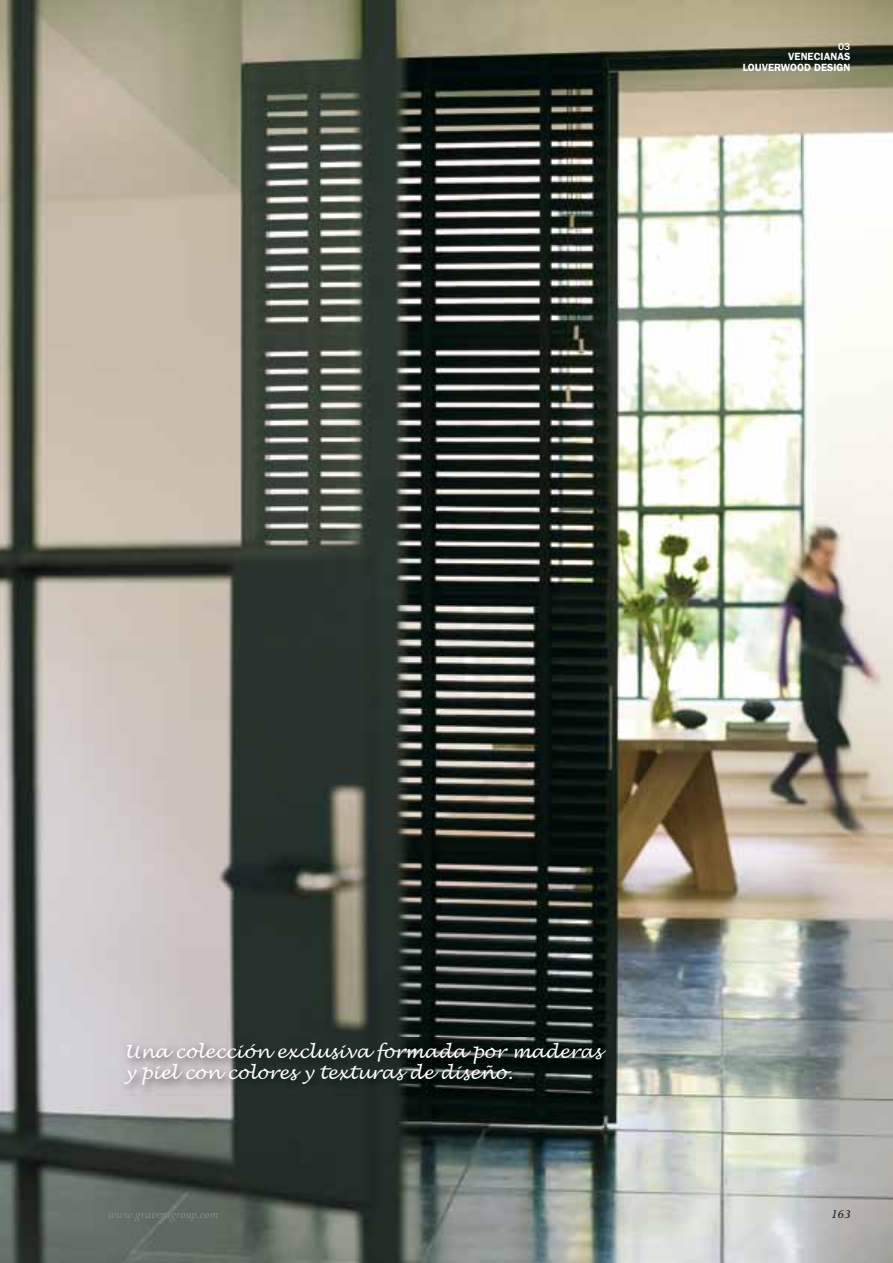
<style>
.page{position:relative;width:893px;height:1263px;background:#fff}
.page>*{position:absolute;margin:0;border:0;box-sizing:border-box;transform-origin:0 0}
.t1{font:italic 18px/21.6px "Lucida Handwriting";color:#fff}
.t2{font:italic 13.5px "Apollo";color:#1a171c}
.t3{font:italic 12px "Apollo";color:#8e8d8b}
.t4{font:600 10.5px/10.5px "Franklin Gothic";color:#fff;text-align:right}
.t5{font:500 10.5px "Franklin Gothic";color:#fff}
</style>
<div class="page">
<img style="left:0;top:0;width:893px;height:1263px">
<img style="left:120px;top:1038px;width:496px;height:57px">
<p class="t5" style="left:838px;top:41px;width:14px">03</p>
<p class="t4" style="left:743px;top:52px;width:109px">VENECIANAS<br>LOUVERWOOD DESIGN</p>
<p class="t1" style="left:125px;top:1041px;width:478px">Una colección exclusiva formada por maderas y piel con colores y texturas de diseño.</p>
<p class="t3" style="left:108px;top:1208px;width:112px">www.graventgroup.com</p>
<p class="t2" style="left:831px;top:1207px;width:21px">163</p>
</div>
